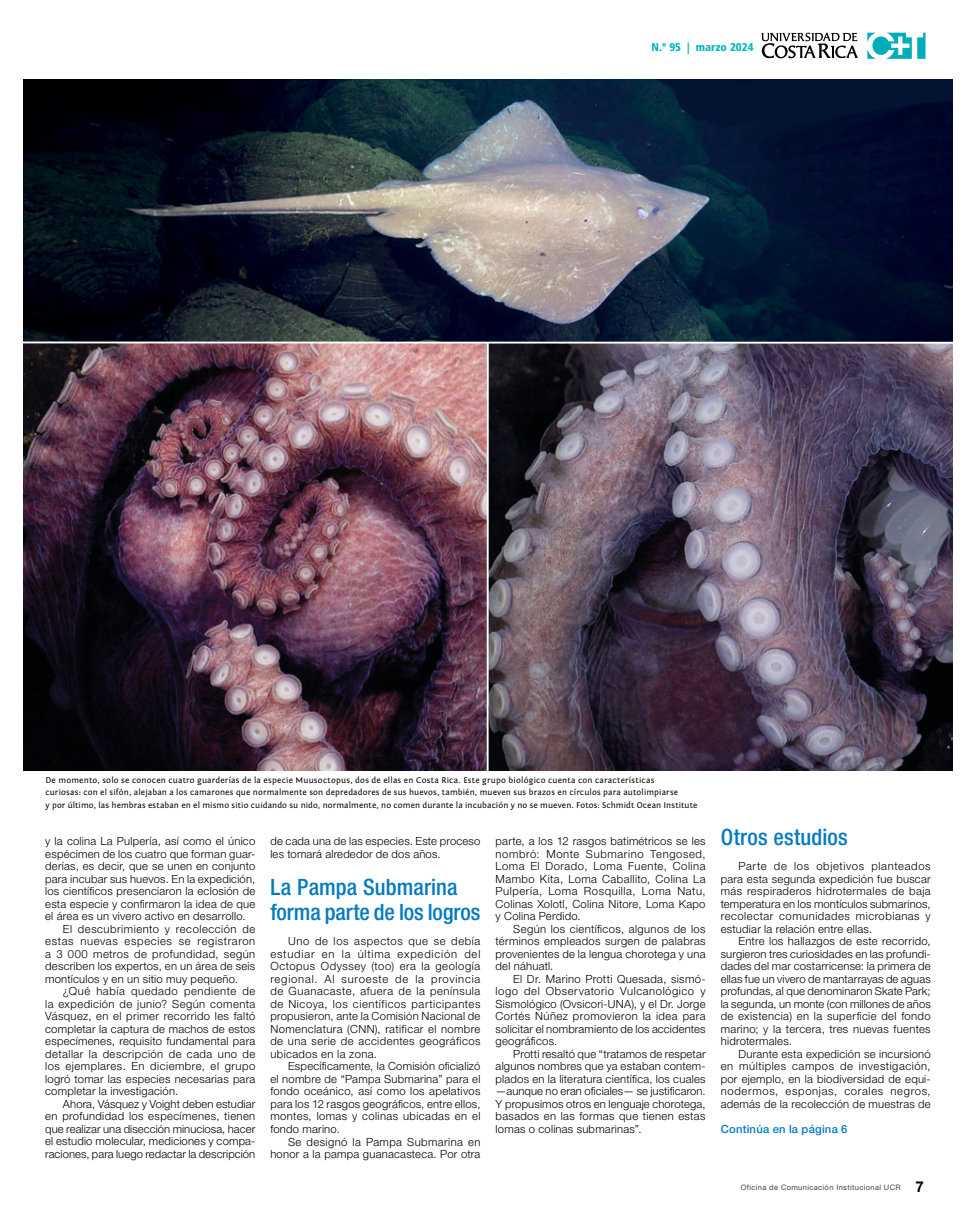
<style>
.page{position:relative;width:975px;height:1223px;background:#fff}
.page>*{position:absolute;margin:0;border:0;box-sizing:border-box;transform-origin:0 0}
.t1{font:500 condensed 22.5px/25px "Helvetica Neue LT Std";letter-spacing:.005em;color:#047bc1}
.t2{font:300 11.25px/12.5px "Helvetica Neue LT Std";letter-spacing:.02em;color:#000;text-align:justify}
.t3{font:300 11.25px "Helvetica Neue LT Std";letter-spacing:.045em;color:#000}
.t4{font:300 11.25px "Helvetica Neue LT Std";letter-spacing:.04em;color:#000}
.t5{font:300 11.25px "Helvetica Neue LT Std";letter-spacing:.055em;color:#000}
.t6{font:300 11.25px "Helvetica Neue LT Std";letter-spacing:.05em;color:#000}
.t7{font:500 11.25px "Helvetica Neue LT Std";letter-spacing:.02em;color:#047bc1}
.t8{font:900 condensed 11.25px "Frutiger LT Std";letter-spacing:.005em;color:#00b6bd}
.t9{font:8.75px/12.5px "Fontin Sans";letter-spacing:.015em;color:#000}
.t10{font:7.5px "Helvetica Neue LT Std";letter-spacing:.05em;color:#414042}
.s1{font-weight:700;font-size:15px;color:#000}
</style>
<div class="page">
<svg style="left:867px;top:33px;width:44px;height:26px"></svg>
<svg style="left:917px;top:33px;width:8px;height:26px"></svg>
<svg style="left:761px;top:33px;width:96px;height:25px"></svg>
<img style="left:23px;top:80px;width:929px;height:690px">
<hr style="left:486px;top:50px;width:3px;height:721px;background:#fff">
<hr style="left:19px;top:341px;width:934px;height:2px;background:#fff">
<p class="t8" style="left:651px;top:40px;width:103px">N.º 95 | marzo 2024</p>
<p class="t9" style="left:45px;top:774px;width:653px">De momento, solo se conocen cuatro guarderías de la especie Muusoctopus, dos de ellas en Costa Rica. Este grupo biológico cuenta con características<br>curiosas: con el sifón, alejaban a los camarones que normalmente son depredadores de sus huevos, también, mueven sus brazos en círculos para autolimpiarse<br>y por último, las hembras estaban en el mismo sitio cuidando su nido, normalmente, no comen durante la incubación y no se mueven. Fotos: Schmidt Ocean Institute</p>
<p class="t2" style="left:45px;top:835px;width:212px">y la colina La Pulpería, así como el único</p>
<p class="t2" style="left:45px;top:847px;width:212px">espécimen de los cuatro que forman guar-</p>
<p class="t2" style="left:45px;top:860px;width:211px">derías, es decir, que se unen en conjunto</p>
<p class="t2" style="left:45px;top:872px;width:211px">para incubar sus huevos. En la expedición,</p>
<p class="t2" style="left:45px;top:885px;width:211px">los científicos presenciaron la eclosión de</p>
<p class="t2" style="left:45px;top:897px;width:211px">esta especie y confirmaron la idea de que</p>
<p class="t2" style="left:45px;top:910px;width:202px">el área es un vivero activo en desarrollo.</p>
<p class="t3" style="left:63px;top:922px;width:194px">El descubrimiento y recolección de</p>
<p class="t5" style="left:45px;top:934px;width:212px">estas nuevas especies se registraron</p>
<p class="t4" style="left:45px;top:947px;width:211px">a 3 000 metros de profundidad, según</p>
<p class="t2" style="left:45px;top:960px;width:211px">describen los expertos, en un área de seis</p>
<p class="t2" style="left:45px;top:972px;width:194px">montículos y en un sitio muy pequeño.</p>
<p class="t6" style="left:63px;top:984px;width:194px">¿Qué había quedado pendiente de</p>
<p class="t2" style="left:45px;top:997px;width:212px">la expedición de junio? Según comenta</p>
<p class="t2" style="left:45px;top:1009px;width:211px">Vásquez, en el primer recorrido les faltó</p>
<p class="t2" style="left:45px;top:1022px;width:212px">completar la captura de machos de estos</p>
<p class="t2" style="left:45px;top:1034px;width:212px">especímenes, requisito fundamental para</p>
<p class="t4" style="left:45px;top:1047px;width:211px">detallar la descripción de cada uno de</p>
<p class="t3" style="left:45px;top:1059px;width:211px">los ejemplares. En diciembre, el grupo</p>
<p class="t2" style="left:45px;top:1072px;width:212px">logró tomar las especies necesarias para</p>
<p class="t2" style="left:45px;top:1084px;width:134px">completar la investigación.</p>
<p class="t2" style="left:63px;top:1097px;width:194px">Ahora, Vásquez y Voight deben estudiar</p>
<p class="t2" style="left:45px;top:1109px;width:211px">en profundidad los especímenes, tienen</p>
<p class="t2" style="left:45px;top:1122px;width:212px">que realizar una disección minuciosa, hacer</p>
<p class="t2" style="left:45px;top:1134px;width:212px">el estudio molecular, mediciones y compa-</p>
<p class="t2" style="left:45px;top:1147px;width:212px">raciones, para luego redactar la descripción</p>
<p class="t2" style="left:270px;top:834px;width:211px">de cada una de las especies. Este proceso les tomará alrededor de dos años.</p>
<h1 class="t1" style="left:270px;top:874px;width:211px">La Pampa Submarina forma parte de los logros</h1>
<p class="t2" style="left:270px;top:935px;width:211px;text-indent:18px">Uno de los aspectos que se debía estudiar en la última expedición del Octopus Odyssey (too) era la geología regional. Al suroeste de la provincia de Guanacaste, afuera de la península de Nicoya, los científicos participantes propusieron, ante la Comisión Nacional de Nomenclatura (CNN), ratificar el nombre de una serie de accidentes geográficos ubicados en la zona.</p>
<p class="t2" style="left:270px;top:1060px;width:211px;text-indent:18px">Específicamente, la Comisión oficializó el nombre de “Pampa Submarina” para el fondo oceánico, así como los apelativos para los 12 rasgos geográficos, entre ellos, montes, lomas y colinas ubicadas en el fondo marino.</p>
<p class="t2" style="left:270px;top:1134px;width:211px;text-align:right">Se designó la Pampa Submarina en honor a la pampa guanacasteca. Por otra</p>
<p class="t2" style="left:495px;top:834px;width:211px">parte, a los 12 rasgos batimétricos se les nombró: Monte Submarino Tengosed, Loma El Dorado, Loma Fuente, Colina Mambo Kita, Loma Caballito, Colina La Pulpería, Loma Rosquilla, Loma Natu, Colinas Xolotl, Colina Nitore, Loma Kapo y Colina Perdido.</p>
<p class="t2" style="left:495px;top:922px;width:211px;text-indent:18px">Según los científicos, algunos de los términos empleados surgen de palabras provenientes de la lengua chorotega y una del náhuatl.</p>
<p class="t2" style="left:495px;top:972px;width:211px;text-indent:18px">El Dr. Marino Protti Quesada, sismó&shy;logo del Observatorio Vulcanológico y Sismológico (Ovsicori-UNA), y el Dr. Jorge Cortés Núñez promovieron la idea para solicitar el nombramiento de los accidentes geográficos.</p>
<p class="t2" style="left:495px;top:1047px;width:211px;text-indent:18px">Protti resaltó que “tratamos de respetar algunos nombres que ya estaban contem&shy;plados en la literatura científica, los cuales —aunque no eran oficiales— se justificaron.<br>Y propusimos otros en lenguaje chorotega, basados en las formas que tienen estas lomas o colinas submarinas”.</p>
<h1 class="t1" style="left:720px;top:824px;width:128px">Otros estudios</h1>
<p class="t2" style="left:720px;top:860px;width:211px;text-indent:18px">Parte de los objetivos planteados para esta segunda expedición fue buscar más respiraderos hidrotermales de baja temperatura en los montículos submarinos, recolectar comunidades microbianas y estudiar la relación entre ellas.</p>
<p class="t2" style="left:720px;top:935px;width:211px;text-indent:18px">Entre los hallazgos de este recorrido, surgieron tres curiosidades en las profundi&shy;dades del mar costarricense: la primera de ellas fue un vivero de mantarrayas de aguas profundas, al que denominaron Skate Park; la segunda, un monte (con millones de años de existencia) en la superficie del fondo marino; y la tercera, tres nuevas fuentes hidrotermales.</p>
<p class="t2" style="left:720px;top:1047px;width:211px;text-indent:18px">Durante esta expedición se incursionó en múltiples campos de investigación, por ejemplo, en la biodiversidad de equi&shy;nodermos, esponjas, corales negros, además de la recolección de muestras de</p>
<p class="t7" style="left:720px;top:1122px;width:128px">Continúa en la página 6</p>
<p class="t10" style="left:740px;top:1182px;width:185px">Oficina de Comunicación Institucional UCR <span class="s1">7</span></p>
</div>
